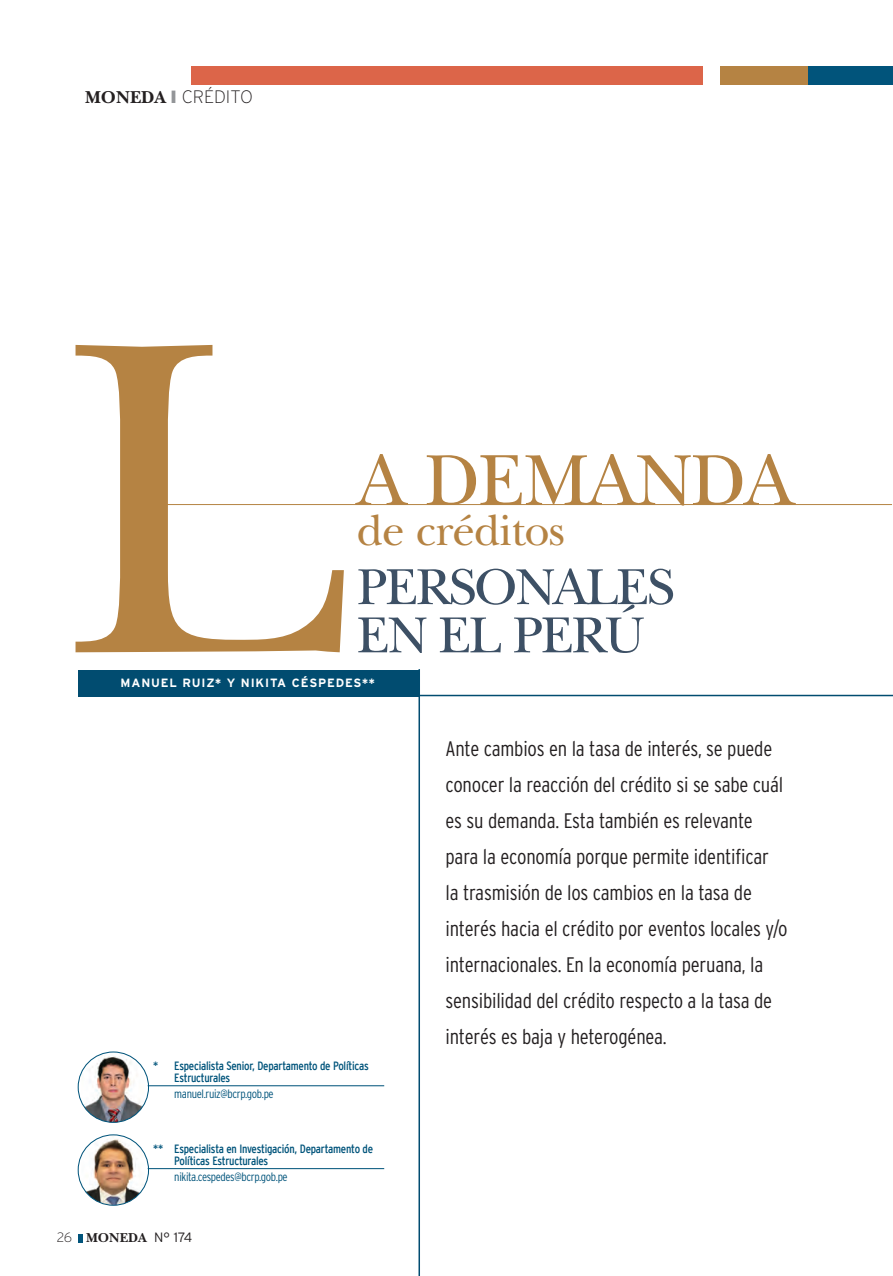
<style>
.page{position:relative;width:893px;height:1276px;background:#fff}
.page>*{position:absolute;margin:0;border:0;box-sizing:border-box;transform-origin:0 0}
.t1{font:74.7px "New Baskerville";letter-spacing:-.02em;color:#b58343}
.t2{font:52.8px "New Baskerville";letter-spacing:-.04em;color:#3d5065}
.t3{font:45px "New Baskerville";letter-spacing:-.02em;color:#b58343}
.t4{font:300 condensed 21px/36px "Interstate";letter-spacing:-.01em;color:#231f20}
.t5{font:200 18px "Interstate";color:#231f20}
.t6{font:13.5px "New Baskerville Bold SC";color:#231f20}
.t7{font:condensed 12px/12px "Interstate Plus";letter-spacing:-.02em;color:#01547b}
.t8{font:300 condensed 12px "Interstate";letter-spacing:-.03em;color:#01547b}
.t9{font:700 12px "Interstate";letter-spacing:.07em;color:#fff}
.s1{font-family:"New Baskerville Bold SC";font-weight:400}
.s2{color:#939598}
.s3{font-family:"Interstate";font-weight:200}
.s4{font-family:"Interstate";font-weight:300}
</style>
<div class="page">
<div style="left:191px;top:67px;width:511px;height:18px;background:#dc6549"></div>
<div style="left:721px;top:67px;width:87px;height:18px;background:#b58343"></div>
<div style="left:808px;top:67px;width:85px;height:18px;background:#01547b"></div>
<svg style="left:79px;top:1234px;width:4px;height:8px"></svg>
<hr style="left:84px;top:695px;width:809px;height:1px;background:#014c70">
<hr style="left:418px;top:669px;width:2px;height:607px;background:#014c70">
<div style="left:78px;top:670px;width:340px;height:26px;background:#014c70"></div>
<hr style="left:159px;top:504px;width:733px;height:1px;background:#b58343">
<hr style="left:148px;top:1168px;width:236px;height:1px;background:#01547b">
<img style="left:81px;top:1136px;width:63px;height:69px">
<div style="left:78px;top:1134px;width:71px;height:71px;border:1px solid #01547b;border-radius:50%"></div>
<hr style="left:148px;top:1085px;width:236px;height:1px;background:#01547b">
<img style="left:81px;top:1053px;width:63px;height:69px">
<div style="left:78px;top:1051px;width:71px;height:72px;border:1px solid #01547b;border-radius:50%"></div>
<svg style="left:76px;top:345px;width:268px;height:307px"></svg>
<p class="t5" style="left:85px;top:87px;width:170px"><span class="s1">MONEDA</span> <span class="s2">❙</span> CRÉDITO</p>
<p class="t1" style="left:357px;top:437px;width:439px">A DEMANDA</p>
<p class="t3" style="left:357px;top:504px;width:210px">de créditos</p>
<p class="t2" style="left:357px;top:556px;width:319px">PERSONALES</p>
<p class="t2" style="left:357px;top:604px;width:290px">EN EL PERÚ</p>
<p class="t9" style="left:121px;top:676px;width:256px">MANUEL RUIZ* Y NIKITA CÉSPEDES**</p>
<p class="t7" style="left:174px;top:1059px;width:196px;text-indent:-21px">* Especialista Senior, Departamento de Políticas<br>Estructurales</p>
<p class="t8" style="left:174px;top:1087px;width:101px">manuel.ruiz@bcrp.gob.pe</p>
<p class="t7" style="left:174px;top:1142px;width:200px;text-indent:-21px">** Especialista en Investigación, Departamento de<br>Políticas Estructurales</p>
<p class="t8" style="left:174px;top:1170px;width:115px">nikita.cespedes@bcrp.gob.pe</p>
<p class="t6" style="left:57px;top:1230px;width:137px"><span class="s3">26</span> MONEDA <span class="s4">N° 174</span></p>
<p class="t4" style="left:445px;top:730px;width:344px">Ante cambios en la tasa de interés, se puede conocer la reacción del crédito si se sabe cuál es su demanda. Esta también es relevante para la economía porque permite identificar<br>la trasmisión de los cambios en la tasa de interés hacia el crédito por eventos locales y/o internacionales. En la economía peruana, la sensibilidad del crédito respecto a la tasa de interés es baja y heterogénea.</p>
</div>
